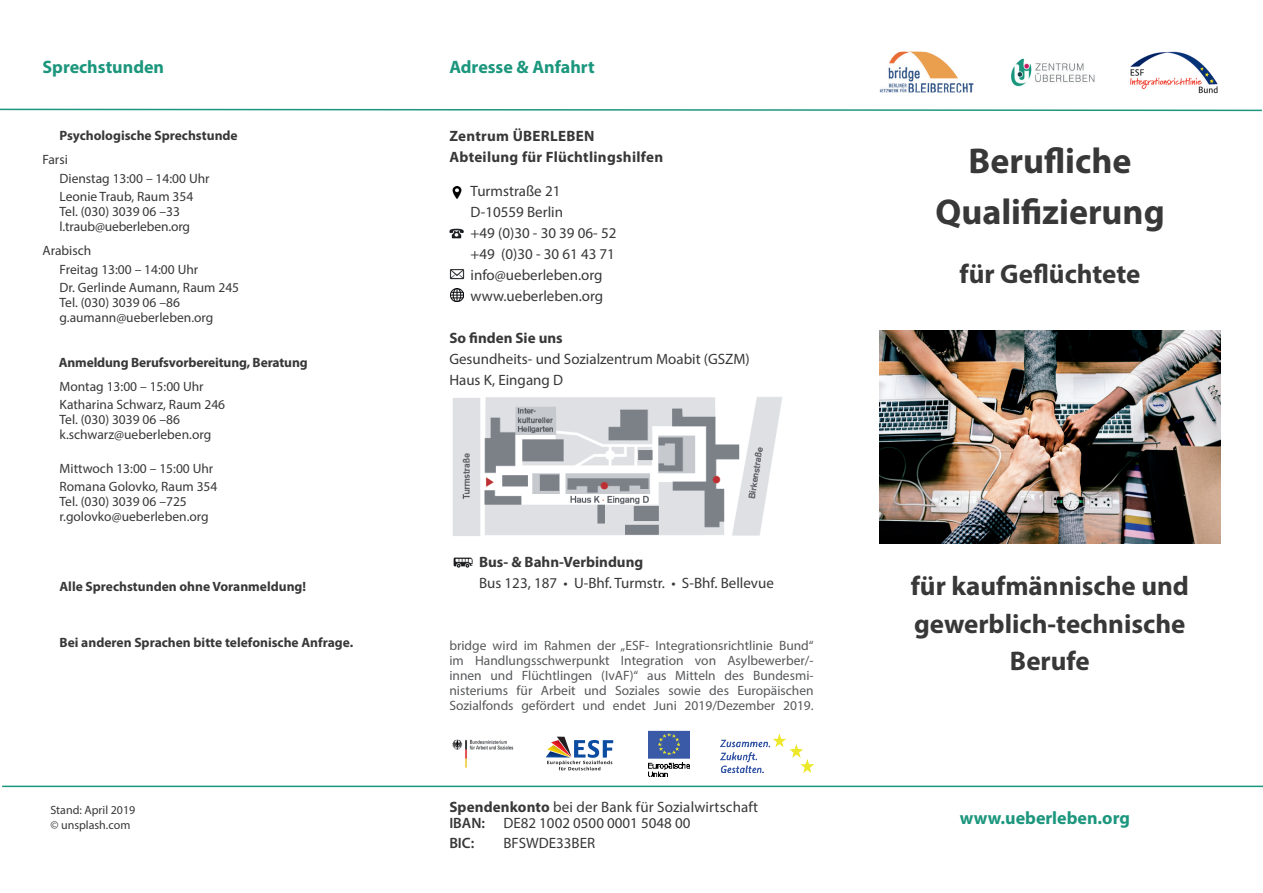
<style>
.page{position:relative;width:1263px;height:893px;background:#fff}
.page>*{position:absolute;margin:0;border:0;box-sizing:border-box;transform-origin:0 0}
.t1{font:700 36px/51px "Myriad Pro";color:#383839;text-align:center}
.t2{font:700 27px/37.5px "Myriad Pro";color:#383839;text-align:center}
.t3{font:700 18px "Myriad Pro";color:#1c967d}
.t4{font:15px/21px "Myriad Pro";color:#383839}
.t5{font:700 15px/21px "Myriad Pro";letter-spacing:.02em;color:#383839}
.t6{font:700 15px "Myriad Pro";color:#383839}
.t7{font:600 15px "Myriad Pro";color:#383839}
.t8{font:13.5px/15px "Myriad Pro";color:#383839}
.t9{font:13.5px/15px "Myriad Pro";color:#57585a;text-align:justify}
.t10{font:700 13.5px "Myriad Pro";color:#383839}
.t11{font:12px/15px "Myriad Pro";color:#383839}
.s1{font-weight:700}
.s2{font-weight:600}
</style>
<div class="page">
<hr style="left:2px;top:786px;width:1261px;height:1px;background:#1c967d">
<svg style="left:0;top:108px;width:1262px;height:4px"></svg>
<img style="left:1010px;top:58px;width:85px;height:29px">
<img style="left:880px;top:330px;width:340px;height:214px">
<img style="left:453px;top:397px;width:329px;height:139px">
<img style="left:880px;top:52px;width:93px;height:41px">
<svg style="left:450px;top:228px;width:13px;height:11px"></svg>
<svg style="left:452px;top:186px;width:10px;height:13px"></svg>
<svg style="left:451px;top:289px;width:13px;height:13px"></svg>
<img style="left:450px;top:269px;width:15px;height:11px">
<img style="left:454px;top:557px;width:19px;height:11px">
<img style="left:1130px;top:51px;width:88px;height:43px">
<img style="left:452px;top:739px;width:62px;height:29px">
<svg style="left:546px;top:737px;width:67px;height:33px"></svg>
<img style="left:648px;top:730px;width:42px;height:47px">
<img style="left:721px;top:733px;width:93px;height:39px">
<h3 class="t3" style="left:43px;top:55px;width:123px">Sprechstunden</h3>
<h3 class="t3" style="left:449px;top:55px;width:147px">Adresse &amp; Anfahrt</h3>
<p class="t10" style="left:60px;top:126px;width:180px">Psychologische Sprechstunde</p>
<p class="t8" style="left:60px;top:149px;width:152px;line-height:19.2px;text-indent:-17px">Farsi<br>Dienstag 13:00 – 14:00 Uhr</p>
<p class="t8" style="left:60px;top:189px;width:135px">Leonie Traub, Raum 354<br>Tel. (030) 3039 06 –33 l.traub@ueberleben.org</p>
<p class="t8" style="left:60px;top:240px;width:140px;line-height:19.2px;text-indent:-17px">Arabisch<br>Freitag 13:00 – 14:00 Uhr</p>
<p class="t8" style="left:60px;top:280px;width:181px">Dr. Gerlinde Aumann, Raum 245<br>Tel. (030) 3039 06 –86 g.aumann@ueberleben.org</p>
<p class="t10" style="left:59px;top:353px;width:250px">Anmeldung Berufsvorbereitung, Beratung</p>
<p class="t8" style="left:60px;top:377px;width:167px;line-height:18px">Montag 13:00 – 15:00 Uhr<br>Katharina Schwarz, Raum 246</p>
<p class="t8" style="left:60px;top:411px;width:153px">Tel. (030) 3039 06 –86 k.schwarz@ueberleben.org</p>
<p class="t8" style="left:60px;top:459px;width:159px;line-height:18px">Mittwoch 13:00 – 15:00 Uhr<br>Romana Golovko, Raum 354</p>
<p class="t8" style="left:60px;top:493px;width:151px">Tel. (030) 3039 06 –725 r.golovko@ueberleben.org</p>
<p class="t5" style="left:449px;top:125px;width:215px">Zentrum ÜBERLEBEN<br>Abteilung für Flüchtlingshilfen</p>
<p class="t4" style="left:471px;top:180px;width:147px">Turmstraße 21<br>D-10559 Berlin<br>+49 (0)30 - 30 39 06- 52 +49 (0)30 - 30 61 43 71 info@ueberleben.org www.ueberleben.org</p>
<p class="t6" style="left:449px;top:328px;width:115px">So finden Sie uns</p>
<p class="t4" style="left:449px;top:348px;width:302px">Gesundheits- und Sozialzentrum Moabit (GSZM)<br>Haus K, Eingang D</p>
<p class="t10" style="left:60px;top:578px;width:248px">Alle Sprechstunden ohne Voranmeldung!</p>
<p class="t6" style="left:479px;top:552px;width:166px">Bus- &amp; Bahn-Verbindung</p>
<p class="t4" style="left:479px;top:572px;width:296px">Bus 123, 187 • U-Bhf. Turmstr. • S-Bhf. Bellevue</p>
<p class="t10" style="left:60px;top:633px;width:295px">Bei anderen Sprachen bitte telefonische Anfrage.</p>
<p class="t9" style="left:449px;top:638px;width:366px">bridge wird im Rahmen der „ESF- Integrationsrichtlinie Bund“ im Handlungsschwerpunkt Integration von Asylbewerber/- innen und Flüchtlingen (IvAF)“ aus Mitteln des Bundesmi&shy;nisteriums für Arbeit und Soziales sowie des Europäischen Sozialfonds gefördert und endet Juni 2019/Dezember 2019.</p>
<p class="t11" style="left:50px;top:802px;width:87px">Stand: April 2019 © unsplash.com</p>
<p class="t4" style="left:449px;top:798px;width:310px;line-height:16.5px"><span class="s1">Spendenkonto</span> bei der Bank für Sozialwirtschaft<br><span class="s2">IBAN:</span> DE82 1002 0500 0001 5048 00</p>
<p class="t7" style="left:449px;top:833px;width:26px">BIC:</p>
<p class="t4" style="left:503px;top:832px;width:93px">BFSWDE33BER</p>
<h1 class="t1" style="left:935px;top:134px;width:231px">Berufliche<br>Qualifizierung</h1>
<h2 class="t2" style="left:959px;top:254px;width:183px">für Geflüchtete</h2>
<h2 class="t2" style="left:911px;top:566px;width:280px">für kaufmännische und gewerblich-technische<br>Berufe</h2>
<h3 class="t3" style="left:960px;top:807px;width:172px">www.ueberleben.org</h3>
</div>
